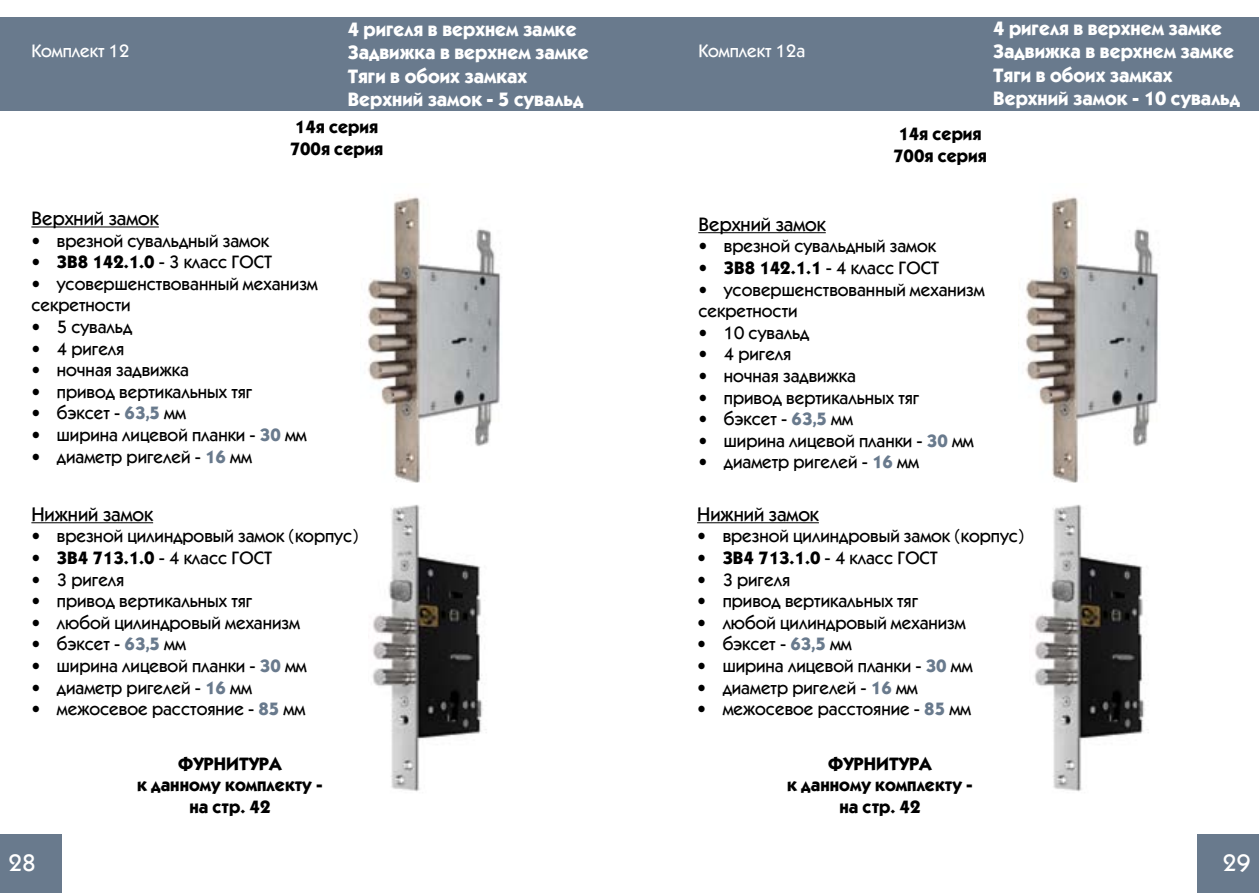
<style>
.page{position:relative;width:1259px;height:893px;background:#fff}
.page>*{position:absolute;margin:0;border:0;box-sizing:border-box;transform-origin:0 0}
.t1{font:500 24px "Kabel CTT";color:#fff}
.t2{font:500 19.5px/23.4px "Kabel CTT";color:#fff}
.t3{font:500 19.5px "Kabel CTT";color:#000}
.t4{font:500 18px/21.6px "Kabel CTT";color:#000}
.t5{font:500 18px/21.6px "Kabel CTT";color:#000}
.t6{font:500 18px "Kabel CTT";color:#fff}
.s1{font-style:inherit}
.s2{color:#697a8d}
</style>
<div class="page">
<div style="left:0;top:17px;width:1259px;height:93px;background:#697a8d"></div>
<hr style="left:31px;top:226px;width:128px;height:1px;background:#000">
<hr style="left:698px;top:232px;width:128px;height:1px;background:#000">
<img style="left:360px;top:195px;width:141px;height:288px">
<img style="left:1018px;top:195px;width:141px;height:288px">
<hr style="left:31px;top:522px;width:122px;height:1px;background:#000">
<hr style="left:697px;top:522px;width:122px;height:1px;background:#000">
<img style="left:372px;top:504px;width:114px;height:288px">
<img style="left:1034px;top:504px;width:114px;height:288px">
<div style="left:0;top:834px;width:62px;height:59px;background:#697a8d"></div>
<div style="left:1197px;top:834px;width:62px;height:59px;background:#697a8d"></div>
<p class="t6" style="left:31px;top:41px;width:99px">Комплект 12</p>
<p class="t2" style="left:348px;top:17px;width:242px">4 ригеля в верхнем замке<br>Задвижка в верхнем замке<br>Тяги в обоих замках<br>Верхний замок - 5 сувальд</p>
<p class="t5" style="left:290px;top:117px;width:95px">14я серия<br>700я серия</p>
<p class="t3" style="left:31px;top:208px;width:129px">Верхний замок</p>
<p class="t4" style="left:31px;top:230px;width:239px">• врезной сувальдный замок</p>
<p class="t5" style="left:31px;top:251px;width:242px">• ЗВ8 142.1.0 <span class="s1">- 3 класс ГОСТ</span></p>
<p class="t4" style="left:31px;top:273px;width:288px">• усовершенствованный механизм секретности</p>
<p class="t4" style="left:31px;top:316px;width:102px">• 5 сувальд</p>
<p class="t4" style="left:31px;top:338px;width:95px">• 4 ригеля</p>
<p class="t4" style="left:31px;top:359px;width:159px">• ночная задвижка</p>
<p class="t4" style="left:31px;top:381px;width:223px">• привод вертикальных тяг</p>
<p class="t4" style="left:31px;top:402px;width:156px">• бэксет - <span class="s2">63,5</span> мм</p>
<p class="t4" style="left:31px;top:424px;width:277px">• ширина лицевой планки - <span class="s2">30</span> мм</p>
<p class="t4" style="left:31px;top:446px;width:222px">• диаметр ригелей - <span class="s2">16</span> мм</p>
<p class="t3" style="left:31px;top:503px;width:123px">Нижний замок</p>
<p class="t4" style="left:31px;top:525px;width:329px">• врезной цилиндровый замок (корпус)</p>
<p class="t5" style="left:31px;top:547px;width:242px">• ЗВ4 713.1.0 <span class="s1">- 4 класс ГОСТ</span></p>
<p class="t4" style="left:31px;top:568px;width:95px">• 3 ригеля</p>
<p class="t4" style="left:31px;top:590px;width:223px">• привод вертикальных тяг</p>
<p class="t4" style="left:31px;top:612px;width:270px">• любой цилиндровый механизм</p>
<p class="t4" style="left:31px;top:633px;width:156px">• бэксет - <span class="s2">63,5</span> мм</p>
<p class="t4" style="left:31px;top:655px;width:277px">• ширина лицевой планки - <span class="s2">30</span> мм</p>
<p class="t4" style="left:31px;top:676px;width:222px">• диаметр ригелей - <span class="s2">16</span> мм</p>
<p class="t4" style="left:31px;top:698px;width:275px">• межосевое расстояние - <span class="s2">85</span> мм</p>
<p class="t5" style="left:137px;top:753px;width:187px;text-align:center">ФУРНИТУРА<br>к данному комплекту - на стр. 42</p>
<p class="t6" style="left:698px;top:41px;width:108px">Комплект 12а</p>
<p class="t2" style="left:993px;top:17px;width:248px">4 ригеля в верхнем замке<br>Задвижка в верхнем замке<br>Тяги в обоих замках<br>Верхний замок - 10 сувальд</p>
<p class="t5" style="left:893px;top:123px;width:95px">14я серия<br>700я серия</p>
<p class="t3" style="left:698px;top:213px;width:129px">Верхний замок</p>
<p class="t4" style="left:698px;top:235px;width:239px">• врезной сувальдный замок</p>
<p class="t5" style="left:698px;top:257px;width:242px">• ЗВ8 142.1.1 <span class="s1">- 4 класс ГОСТ</span></p>
<p class="t4" style="left:698px;top:278px;width:288px">• усовершенствованный механизм секретности</p>
<p class="t4" style="left:698px;top:322px;width:113px">• 10 сувальд</p>
<p class="t4" style="left:698px;top:343px;width:95px">• 4 ригеля</p>
<p class="t4" style="left:698px;top:365px;width:159px">• ночная задвижка</p>
<p class="t4" style="left:698px;top:386px;width:223px">• привод вертикальных тяг</p>
<p class="t4" style="left:698px;top:408px;width:156px">• бэксет - <span class="s2">63,5</span> мм</p>
<p class="t4" style="left:698px;top:430px;width:277px">• ширина лицевой планки - <span class="s2">30</span> мм</p>
<p class="t4" style="left:698px;top:451px;width:222px">• диаметр ригелей - <span class="s2">16</span> мм</p>
<p class="t3" style="left:697px;top:503px;width:123px">Нижний замок</p>
<p class="t4" style="left:697px;top:525px;width:329px">• врезной цилиндровый замок (корпус)</p>
<p class="t5" style="left:697px;top:547px;width:242px">• ЗВ4 713.1.0 <span class="s1">- 4 класс ГОСТ</span></p>
<p class="t4" style="left:697px;top:568px;width:95px">• 3 ригеля</p>
<p class="t4" style="left:697px;top:590px;width:223px">• привод вертикальных тяг</p>
<p class="t4" style="left:697px;top:612px;width:270px">• любой цилиндровый механизм</p>
<p class="t4" style="left:697px;top:633px;width:156px">• бэксет - <span class="s2">63,5</span> мм</p>
<p class="t4" style="left:697px;top:655px;width:277px">• ширина лицевой планки - <span class="s2">30</span> мм</p>
<p class="t4" style="left:697px;top:676px;width:222px">• диаметр ригелей - <span class="s2">16</span> мм</p>
<p class="t4" style="left:697px;top:698px;width:275px">• межосевое расстояние - <span class="s2">85</span> мм</p>
<p class="t5" style="left:787px;top:753px;width:187px;text-align:center">ФУРНИТУРА<br>к данному комплекту - на стр. 42</p>
<h1 class="t1" style="left:9px;top:850px;width:29px">28</h1>
<h1 class="t1" style="left:1223px;top:850px;width:29px">29</h1>
</div>
